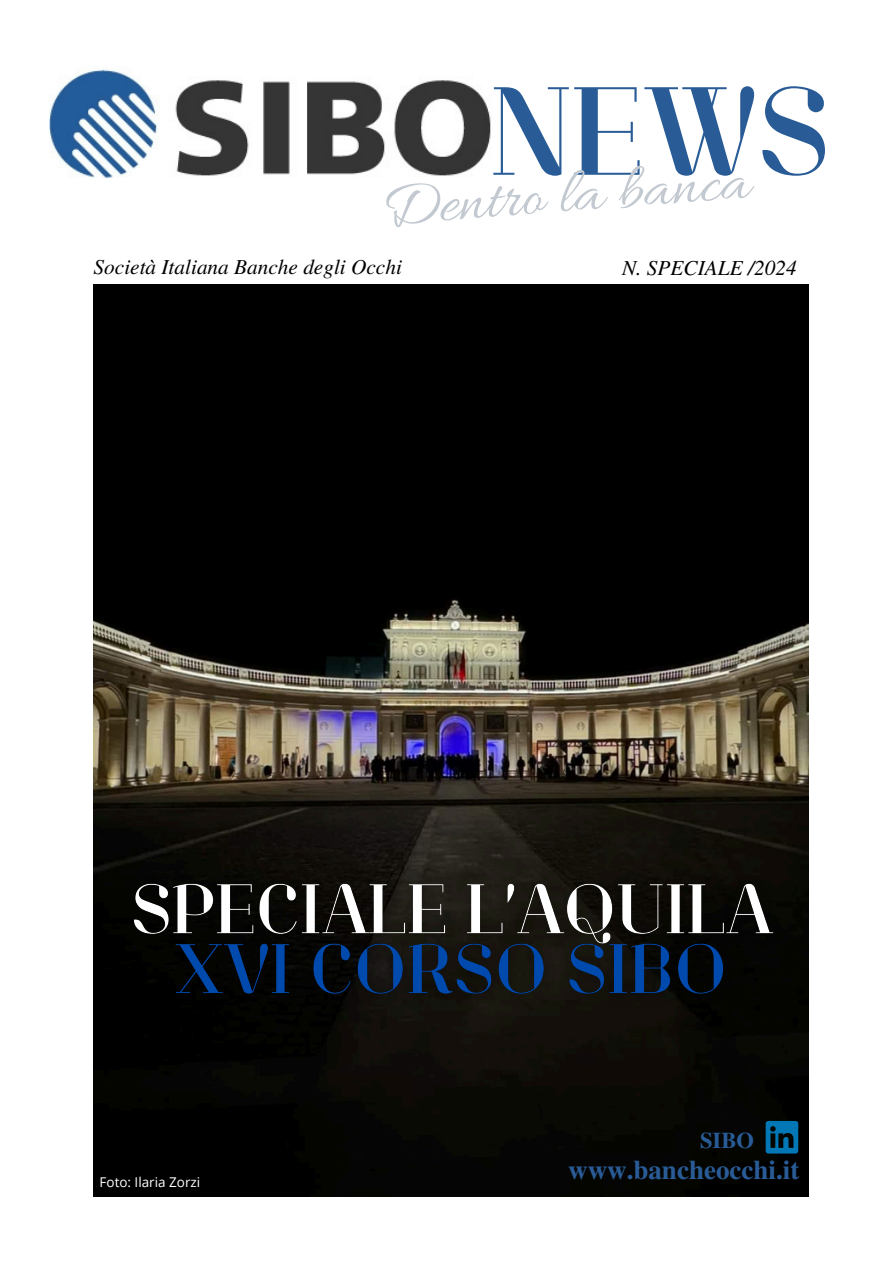
<style>
.page{position:relative;width:894px;height:1264px;background:#fff}
.page>*{position:absolute;margin:0;border:0;box-sizing:border-box;transform-origin:0 0}
.t1{font:134.7px "Lynx TH Serif";color:#295c97}
.t2{font:65.25px "Allura";color:#c2c9d0}
.t3{font:700 27px "Te X Gyre Termes";color:#295c97}
.t4{font:700 22.5px "Te X Gyre Termes";color:#295c97}
.t5{font:italic 21.3px "Te X Gyre Termes";color:#000}
.t6{font:13.5px "Open Sans";color:#fff}
</style>
<div class="page">
<img style="left:50px;top:69px;width:441px;height:109px">
<img style="left:94px;top:284px;width:713px;height:912px">
<svg style="left:765px;top:1120px;width:33px;height:33px"></svg>
<img style="left:114px;top:867px;width:680px;height:160px">
<p class="t1" style="left:490px;top:71px;width:341px">NEWS</p>
<h5 class="t2" style="left:379px;top:171px;width:370px;rotate:-4deg">Dentro la banca</h5>
<p class="t5" style="left:94px;top:251px;width:310px">Società Italiana Banche degli Occhi</p>
<h6 class="t5" style="left:622px;top:252px;width:176px">N. SPECIALE /2024</h6>
<p class="t6" style="left:99px;top:1172px;width:102px">Foto: Ilaria Zorzi</p>
<h1 class="t4" style="left:700px;top:1123px;width:55px">SIBO</h1>
<h3 class="t3" style="left:568px;top:1148px;width:232px">www.bancheocchi.it</h3>
</div>
